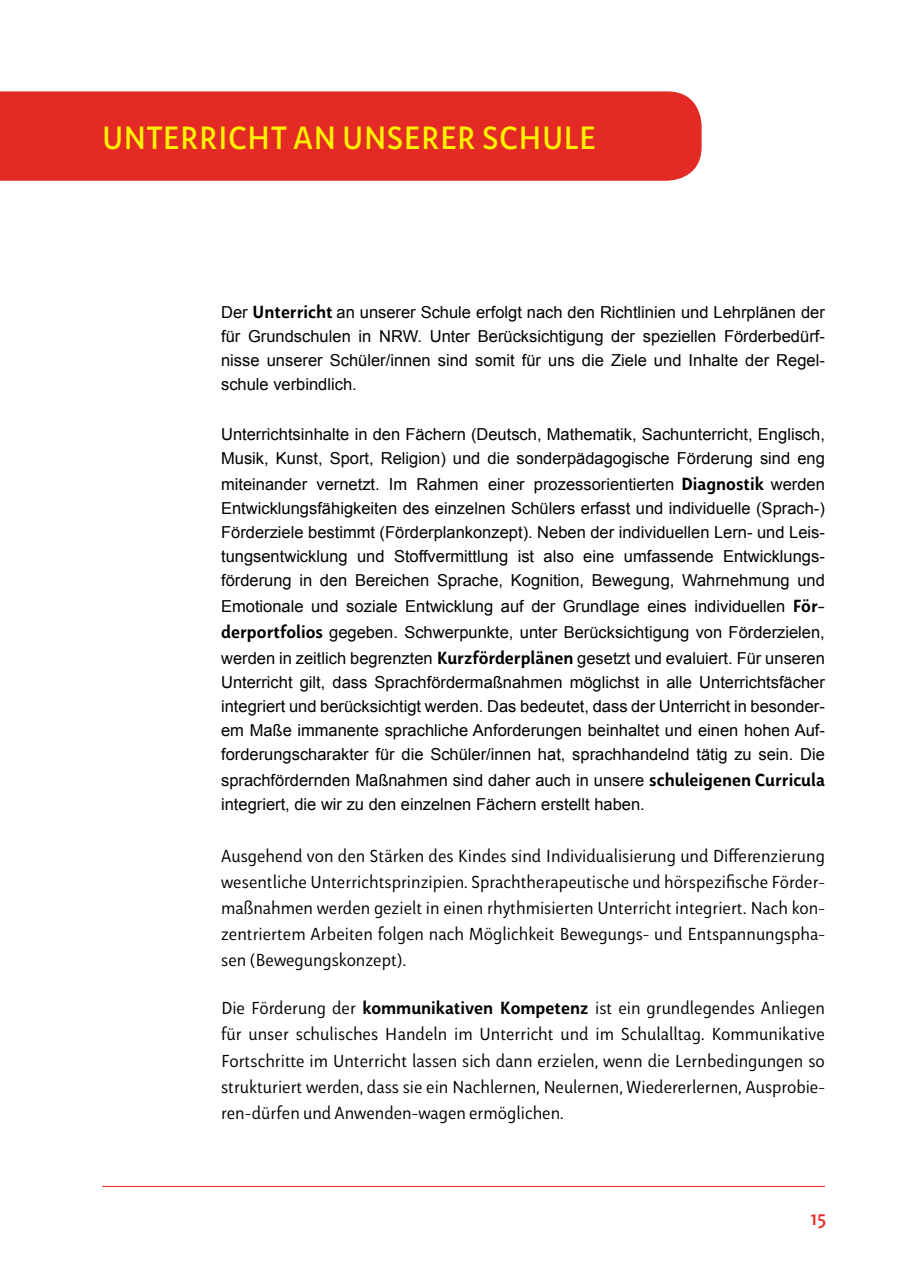
<style>
.page{position:relative;width:910px;height:1280px;background:#fff}
.page>*{position:absolute;margin:0;border:0;box-sizing:border-box;transform-origin:0 0}
.t1{font:33px "Aromo";color:#fdf202}
.t2{font:21px "Aromo";color:#e42a25}
.t3{font:300 18px/26.1px "Aromo";color:#000;text-align:justify}
.t4{font:16.5px/24px "Arial";color:#000;text-align:justify}
.s1{font-family:"Aromo";font-weight:700;font-size:17.7px}
.s2{font-weight:700;font-size:17.7px}
</style>
<div class="page">
<hr style="left:102px;top:1186px;width:723px;height:1px;background:#e42a25">
<div style="left:0;top:91px;width:702px;height:90px;background:#e42a25"></div>
<h1 class="t1" style="left:102px;top:117px;width:496px">UNTERRICHT AN UNSERER SCHULE</h1>
<p class="t4" style="left:221px;top:300px;width:605px">Der <span class="s1">Unterricht</span> an unserer Schule erfolgt nach den Richtlinien und Lehrplänen der für Grundschulen in NRW. Unter Berücksichtigung der speziellen Förderbedürf&shy;nisse unserer Schüler/innen sind somit für uns die Ziele und Inhalte der Regel&shy;schule verbindlich.</p>
<p class="t4" style="left:221px;top:422px;width:605px">Unterrichtsinhalte in den Fächern (Deutsch, Mathematik, Sachunterricht, Englisch,<br>Musik, Kunst, Sport, Religion) und die sonderpädagogische Förderung sind eng</p>
<p class="t4" style="left:221px;top:472px;width:605px">miteinander vernetzt. Im Rahmen einer prozessorientierten <span class="s1">Diagnostik</span> werden Entwicklungsfähigkeiten des einzelnen Schülers erfasst und individuelle (Sprach-)<br>Förderziele bestimmt (Förderplankonzept). Neben der individuellen Lern- und Leis&shy;tungsentwicklung und Stoffvermittlung ist also eine umfassende Entwicklungs&shy;förderung in den Bereichen Sprache, Kognition, Bewegung, Wahrnehmung und</p>
<p class="t4" style="left:221px;top:593px;width:605px;line-height:25.8px">Emotionale und soziale Entwicklung auf der Grundlage eines individuellen <span class="s1">För&shy;derportfolios</span> gegeben. Schwerpunkte, unter Berücksichtigung von Förderzielen, werden in zeitlich begrenzten <span class="s1">Kurzförderplänen</span> gesetzt und evaluiert. Für unseren</p>
<p class="t4" style="left:221px;top:670px;width:605px">Unterricht gilt, dass Sprachfördermaßnahmen möglichst in alle Unterrichtsfächer integriert und berücksichtigt werden. Das bedeutet, dass der Unterricht in besonder&shy;em Maße immanente sprachliche Anforderungen beinhaltet und einen hohen Auf&shy;forderungscharakter für die Schüler/innen hat, sprachhandelnd tätig zu sein. Die</p>
<p class="t4" style="left:221px;top:768px;width:605px">sprachfördernden Maßnahmen sind daher auch in unsere <span class="s1">schuleigenen Curricula </span>integriert, die wir zu den einzelnen Fächern erstellt haben.</p>
<p class="t3" style="left:221px;top:842px;width:605px">Ausgehend von den Stärken des Kindes sind Individualisierung und Differenzierung wesentliche Unterrichtsprinzipien. Sprachtherapeutische und hörspezifische Förder&shy;maßnahmen werden gezielt in einen rhythmisierten Unterricht integriert. Nach kon&shy;zentriertem Arbeiten folgen nach Möglichkeit Bewegungs- und Entspannungspha&shy;sen (Bewegungskonzept).</p>
<p class="t3" style="left:221px;top:995px;width:605px">Die Förderung der <span class="s2">kommunikativen Kompetenz</span> ist ein grundlegendes Anliegen für unser schulisches Handeln im Unterricht und im Schulalltag. Kommunikative Fortschritte im Unterricht lassen sich dann erzielen, wenn die Lernbedingungen so strukturiert werden, dass sie ein Nachlernen, Neulernen, Wiedererlernen, Ausprobie&shy;ren-dürfen und Anwenden-wagen ermöglichen.</p>
<p class="t2" style="left:811px;top:1204px;width:17px">15</p>
</div>
